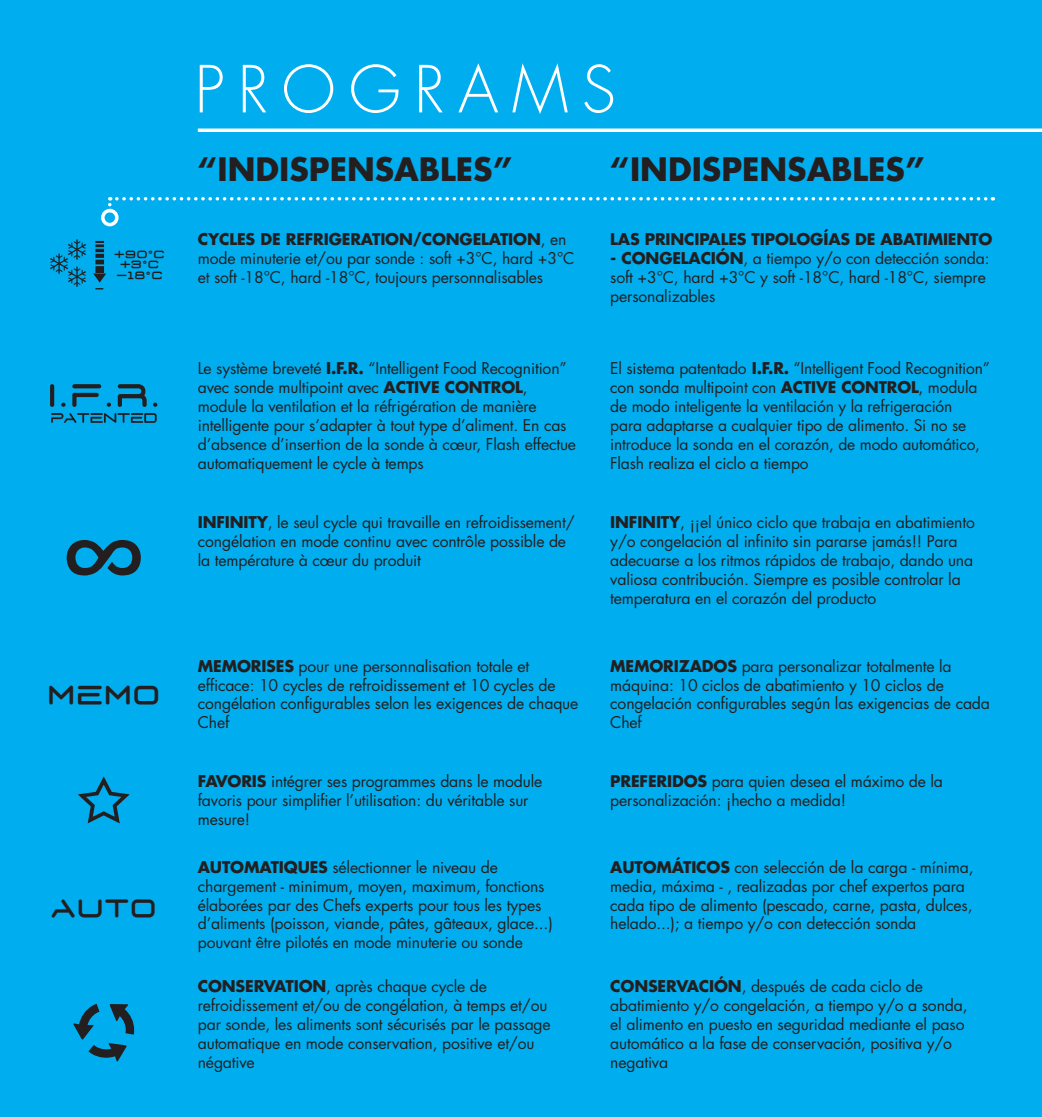
<style>
.page{position:relative;width:1042px;height:1117px;background:#fff}
.page>*{position:absolute;margin:0;border:0;box-sizing:border-box;transform-origin:0 0}
.t1{font:300 63px "Futura Std";letter-spacing:.21em;color:#fff}
.t2{font:700 31.5px "Futura Std";color:#231f20}
.t3{font:25.9px "D3 Euronism Bold";color:#231f20}
.t4{font:25.03px "D3 Euronism Bold";color:#231f20}
.t5{font:15.75px/18.9px "Futura Std";letter-spacing:-.01em;color:#231f20}
.t6{font:700 15.75px "Futura Std";letter-spacing:-.01em;color:#231f20}
.t7{font:10.5px "D3 Euronism Bold";color:#231f20}
.s1{font-family:"Helvetica Neue";font-weight:900;font-stretch:condensed}
.s2{font-weight:700}
</style>
<div class="page">
<div style="left:0;top:0;width:1042px;height:1116px;background:#00aeef"></div>
<svg style="left:198px;top:128px;width:844px;height:4px;fill:#fff"></svg>
<svg style="left:108px;top:197px;width:885px;height:15px"></svg>
<div style="left:101px;top:209px;width:18px;height:17px;border:4px solid #fff;border-radius:50%"></div>
<svg style="left:78px;top:776px;width:52px;height:47px"></svg>
<svg style="left:51px;top:413px;width:106px;height:10px"></svg>
<svg style="left:50px;top:384px;width:107px;height:23px"></svg>
<svg style="left:66px;top:540px;width:75px;height:36px"></svg>
<svg style="left:73px;top:1003px;width:61px;height:58px"></svg>
<svg style="left:50px;top:239px;width:36px;height:47px"></svg>
<div style="left:95px;top:266px;width:9px;height:7px;background:#231f20"></div>
<div style="left:95px;top:259px;width:9px;height:5px;background:#231f20"></div>
<svg style="left:95px;top:241px;width:9px;height:17px"></svg>
<svg style="left:93px;top:273px;width:13px;height:9px"></svg>
<p class="t7" style="left:115px;top:250px;width:51px">+90<span class="s1">°</span>C</p>
<p class="t7" style="left:121px;top:261px;width:39px">+3<span class="s1">°</span>C</p>
<p class="t7" style="left:117px;top:271px;width:46px">-18<span class="s1">°</span>C</p>
<p class="t3" style="left:49px;top:685px;width:111px">MEMO</p>
<p class="t4" style="left:52px;top:898px;width:104px">AUTO</p>
<p class="t1" style="left:195px;top:51px;width:423px">PROGRAMS</p>
<p class="t2" style="left:198px;top:148px;width:316px">“INDISPENSABLES”</p>
<p class="t2" style="left:610px;top:148px;width:316px">“INDISPENSABLES”</p>
<p class="t5" style="left:198px;top:230px;width:378px"><span class="s2">CYCLES DE REFRIGERATION/CONGELATION</span>, en mode minuterie et/ou par sonde : soft +3°C, hard +3°C et soft -18°C, hard -18°C, toujours personnalisables</p>
<p class="t6" style="left:610px;top:228px;width:383px">LAS PRINCIPALES TIPOLOGÍAS DE ABATIMIENTO</p>
<p class="t5" style="left:610px;top:248px;width:381px"><span class="s2">- CONGELACIÓN</span>, a tiempo y/o con detección sonda: soft +3°C, hard +3°C y soft -18°C, hard -18°C, siempre personalizables</p>
<p class="t5" style="left:198px;top:359px;width:380px">Le système breveté <span class="s2">I.F.R.</span> “Intelligent Food Recognition” avec sonde multipoint avec <span class="s2">ACTIVE CONTROL</span>, module la ventilation et la réfrigération de manière intelligente pour s’adapter à tout type d’aliment. En cas d’absence d’insertion de la sonde à cœur, Flash effectue automatiquement le cycle à temps</p>
<p class="t5" style="left:610px;top:359px;width:381px">El sistema patentado <span class="s2">I.F.R.</span> “Intelligent Food Recognition” con sonda multipoint con <span class="s2">ACTIVE CONTROL</span>, modula de modo inteligente la ventilación y la refrigeración<br>para adaptarse a cualquier tipo de alimento. Si no se introduce la sonda en el corazón, de modo automático, Flash realiza el ciclo a tiempo</p>
<p class="t5" style="left:198px;top:513px;width:378px"><span class="s2">INFINITY</span>, le seul cycle qui travaille en refroidissement/ congélation en mode continu avec contrôle possible de la température à cœur du produit</p>
<p class="t5" style="left:610px;top:513px;width:366px"><span class="s2">INFINITY</span>, ¡¡el único ciclo que trabaja en abatimiento y/o congelación al infinito sin pararse jamás!! Para adecuarse a los ritmos rápidos de trabajo, dando una valiosa contribución. Siempre es posible controlar la temperatura en el corazón del producto</p>
<p class="t5" style="left:198px;top:656px;width:382px"><span class="s2">MEMORISES</span> pour une personnalisation totale et efficace: 10 cycles de refroidissement et 10 cycles de congélation configurables selon les exigences de chaque Chef</p>
<p class="t5" style="left:610px;top:656px;width:381px"><span class="s2">MEMORIZADOS</span> para personalizar totalmente la máquina: 10 ciclos de abatimiento y 10 ciclos de congelación configurables según las exigencias de cada Chef</p>
<p class="t5" style="left:198px;top:771px;width:346px"><span class="s2">FAVORIS</span> intégrer ses programmes dans le module favoris pour simplifier l’utilisation: du véritable sur mesure!</p>
<p class="t5" style="left:610px;top:771px;width:334px"><span class="s2">PREFERIDOS</span> para quien desea el máximo de la personalización: ¡hecho a medida!</p>
<p class="t5" style="left:198px;top:857px;width:356px"><span class="s2">AUTOMATIQUES</span> sélectionner le niveau de chargement - minimum, moyen, maximum, fonctions élaborées par des Chefs experts pour tous les types d’aliments (poisson, viande, pâtes, gâteaux, glace...) pouvant être pilotés en mode minuterie ou sonde</p>
<p class="t5" style="left:610px;top:857px;width:365px"><span class="s2">AUTOMÁTICOS</span> con selección de la carga - mínima, media, máxima - , realizadas por chef expertos para cada tipo de alimento (pescado, carne, pasta, dulces, helado...); a tiempo y/o con detección sonda</p>
<p class="t5" style="left:198px;top:976px;width:354px"><span class="s2">CONSERVATION</span>, après chaque cycle de refroidissement et/ou de congélation, à temps et/ou par sonde, les aliments sont sécurisés par le passage automatique en mode conservation, positive et/ou négative</p>
<p class="t5" style="left:610px;top:976px;width:359px"><span class="s2">CONSERVACIÓN</span>, después de cada ciclo de abatimiento y/o congelación, a tiempo y/o a sonda, el alimento en puesto en seguridad mediante el paso automático a la fase de conservación, positiva y/o negativa</p>
</div>
